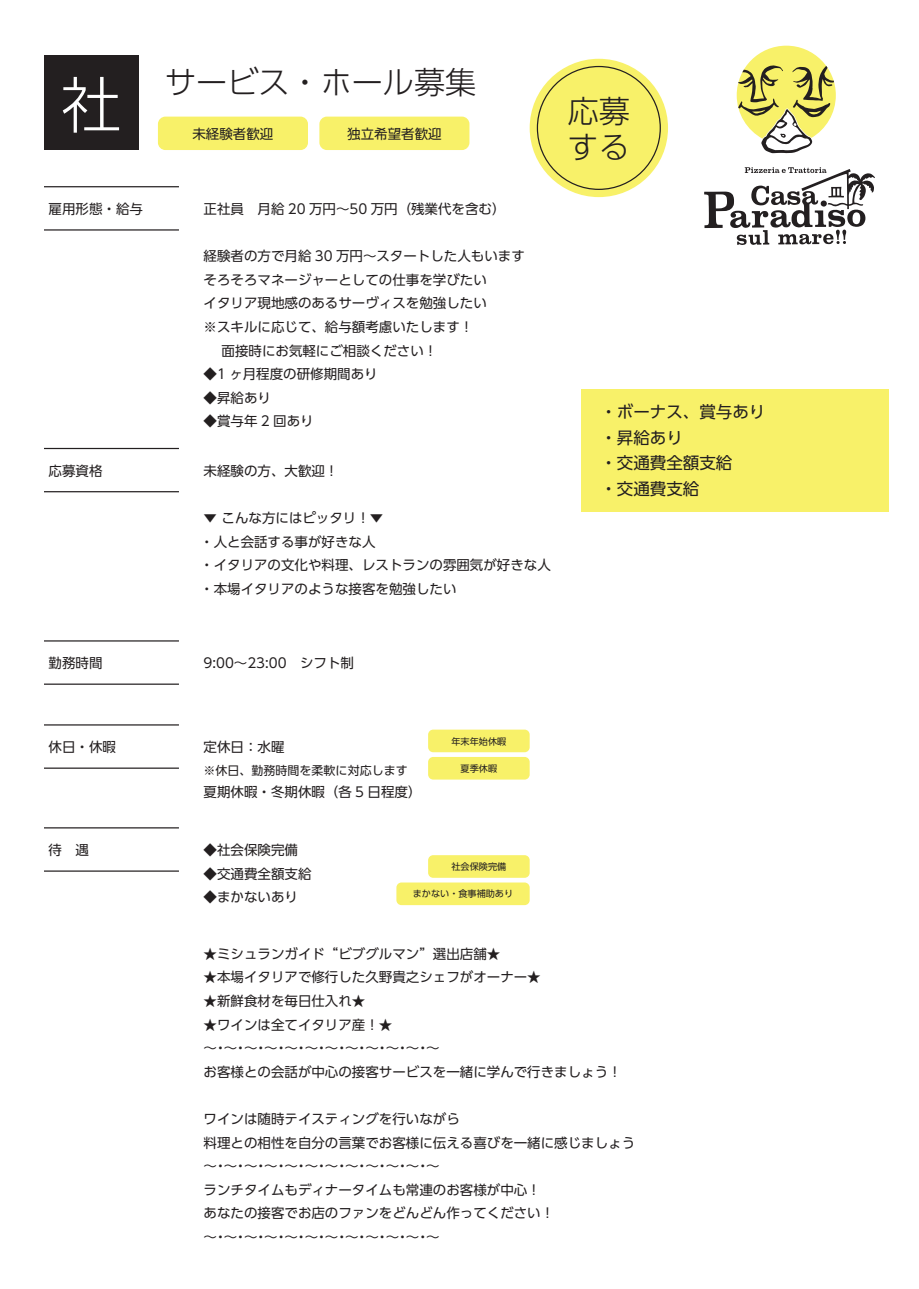
<style>
.page{position:relative;width:919px;height:1289px;background:#fff}
.page>*{position:absolute;margin:0;border:0;box-sizing:border-box;transform-origin:0 0}
.t1{font:300 60.75px "UD Shin Go Pro";color:#fff}
.t2{font:300 31.2px/35.8px "UD Shin Go Pro";color:#231f20}
.t3{font:16.5px/25.5px "UD Shin Go Pro";color:#231f20}
.t4{font:13.5px/23.5px "UD Shin Go Pro";color:#231f20}
.t5{font:12px "UD Shin Go Pro";color:#231f20}
.t6{font:9.15px "UD Shin Go Pro";color:#231f20}
</style>
<div class="page">
<div style="left:158px;top:117px;width:150px;height:33px;background:#f8f169;border-radius:7px"></div>
<div style="left:319px;top:117px;width:150px;height:33px;background:#f8f169;border-radius:7px"></div>
<div style="left:428px;top:757px;width:101px;height:22px;background:#f8f169;border-radius:5px"></div>
<div style="left:428px;top:729px;width:101px;height:23px;background:#f8f169;border-radius:5px"></div>
<hr style="left:44px;top:448px;width:135px;height:1px;background:#231f20">
<hr style="left:44px;top:491px;width:135px;height:1px;background:#231f20">
<hr style="left:44px;top:186px;width:135px;height:1px;background:#231f20">
<hr style="left:44px;top:229px;width:135px;height:1px;background:#231f20">
<hr style="left:44px;top:640px;width:135px;height:1px;background:#231f20">
<hr style="left:44px;top:683px;width:135px;height:1px;background:#231f20">
<hr style="left:44px;top:724px;width:135px;height:1px;background:#231f20">
<hr style="left:44px;top:767px;width:135px;height:1px;background:#231f20">
<div style="left:396px;top:882px;width:133px;height:23px;background:#f8f169;border-radius:5px"></div>
<div style="left:428px;top:855px;width:101px;height:22px;background:#f8f169;border-radius:5px"></div>
<hr style="left:44px;top:827px;width:135px;height:1px;background:#231f20">
<hr style="left:44px;top:870px;width:135px;height:1px;background:#231f20">
<div style="left:44px;top:56px;width:94px;height:94px;background:#231f20"></div>
<div style="left:581px;top:389px;width:307px;height:123px;background:#f8f169"></div>
<svg style="left:529px;top:59px;width:139px;height:138px;background:#e9e368"></svg>
<div style="left:537px;top:66px;width:123px;height:123px;background:#f8f169;border-radius:50%"></div>
<svg style="left:704px;top:167px;width:170px;height:78px"></svg>
<svg style="left:736px;top:46px;width:99px;height:107px"></svg>
<h1 class="t1" style="left:61px;top:56px;width:62px">社</h1>
<h2 class="t2" style="left:165px;top:63px;width:313px">サービス・ホール募集</h2>
<p class="t4" style="left:192px;top:121px;width:82px">未経験者歓迎</p>
<p class="t4" style="left:347px;top:121px;width:96px">独立希望者歓迎</p>
<p class="t4" style="left:49px;top:197px;width:96px">雇用形態・給与</p>
<p class="t4" style="left:203px;top:197px;width:303px">正社員　月給 20 万円～50 万円（残業代を含む）</p>
<p class="t4" style="left:203px;top:244px;width:323px">経験者の方で月給 30 万円～スタートした人もいますそろそろマネージャーとしての仕事を学びたい<br>イタリア現地感のあるサーヴィスを勉強したい<br>※スキルに応じて、給与額考慮いたします！<br>　 面接時にお気軽にご相談ください！</p>
<p class="t4" style="left:203px;top:362px;width:176px">◆1 ヶ月程度の研修期間あり</p>
<p class="t4" style="left:203px;top:385px;width:69px">◆昇給あり</p>
<p class="t4" style="left:203px;top:409px;width:111px">◆賞与年 2 回あり</p>
<p class="t4" style="left:49px;top:458px;width:55px">応募資格</p>
<p class="t4" style="left:203px;top:458px;width:136px">未経験の方、大歓迎！</p>
<p class="t4" style="left:200px;top:505px;width:352px">▼ こんな方にはピッタリ！▼<br>・人と会話する事が好きな人<br>・イタリアの文化や料理、レストランの雰囲気が好きな人・本場イタリアのような接客を勉強したい</p>
<h2 class="t2" style="left:567px;top:92px;width:64px">応募する</h2>
<p class="t3" style="left:600px;top:399px;width:166px">・ボーナス、賞与あり・昇給あり<br>・交通費全額支給<br>・交通費支給</p>
<p class="t4" style="left:49px;top:651px;width:55px">勤務時間</p>
<p class="t4" style="left:203px;top:651px;width:152px">9:00～23:00　シフト制</p>
<p class="t4" style="left:49px;top:735px;width:69px">休日・休暇</p>
<p class="t4" style="left:203px;top:735px;width:82px">定休日：水曜</p>
<p class="t5" style="left:203px;top:760px;width:205px">※休日、勤務時間を柔軟に対応します</p>
<p class="t4" style="left:203px;top:779px;width:219px">夏期休暇・冬期休暇（各 5 日程度）</p>
<p class="t6" style="left:451px;top:733px;width:56px">年末年始休暇</p>
<p class="t6" style="left:460px;top:761px;width:38px">夏季休暇</p>
<p class="t4" style="left:49px;top:837px;width:42px">待　遇</p>
<p class="t4" style="left:203px;top:837px;width:96px">◆社会保険完備</p>
<p class="t4" style="left:203px;top:861px;width:109px">◆交通費全額支給</p>
<p class="t4" style="left:203px;top:885px;width:96px">◆まかないあり</p>
<p class="t6" style="left:451px;top:859px;width:56px">社会保険完備</p>
<p class="t6" style="left:413px;top:886px;width:102px">まかない・食事補助あり</p>
<p class="t4" style="left:203px;top:941px;width:298px">★ミシュランガイド“ビブグルマン”選出店舗★</p>
<p class="t4" style="left:203px;top:965px;width:339px">★本場イタリアで修行した久野貴之シェフがオーナー★</p>
<p class="t4" style="left:203px;top:988px;width:163px">★新鮮食材を毎日仕入れ★</p>
<p class="t4" style="left:203px;top:1012px;width:419px">★ワインは全てイタリア産！★<br>～・～・～・～・～・～・～・～・～・～・～・～<br>お客様との会話が中心の接客サービスを一緒に学んで行きましょう！</p>
<p class="t4" style="left:203px;top:1106px;width:433px">ワインは随時テイスティングを行いながら<br>料理との相性を自分の言葉でお客様に伝える喜びを一緒に感じましょう～・～・～・～・～・～・～・～・～・～・～・～<br>ランチタイムもディナータイムも常連のお客様が中心！<br>あなたの接客でお店のファンをどんどん作ってください！<br>～・～・～・～・～・～・～・～・～・～・～・～</p>
</div>
